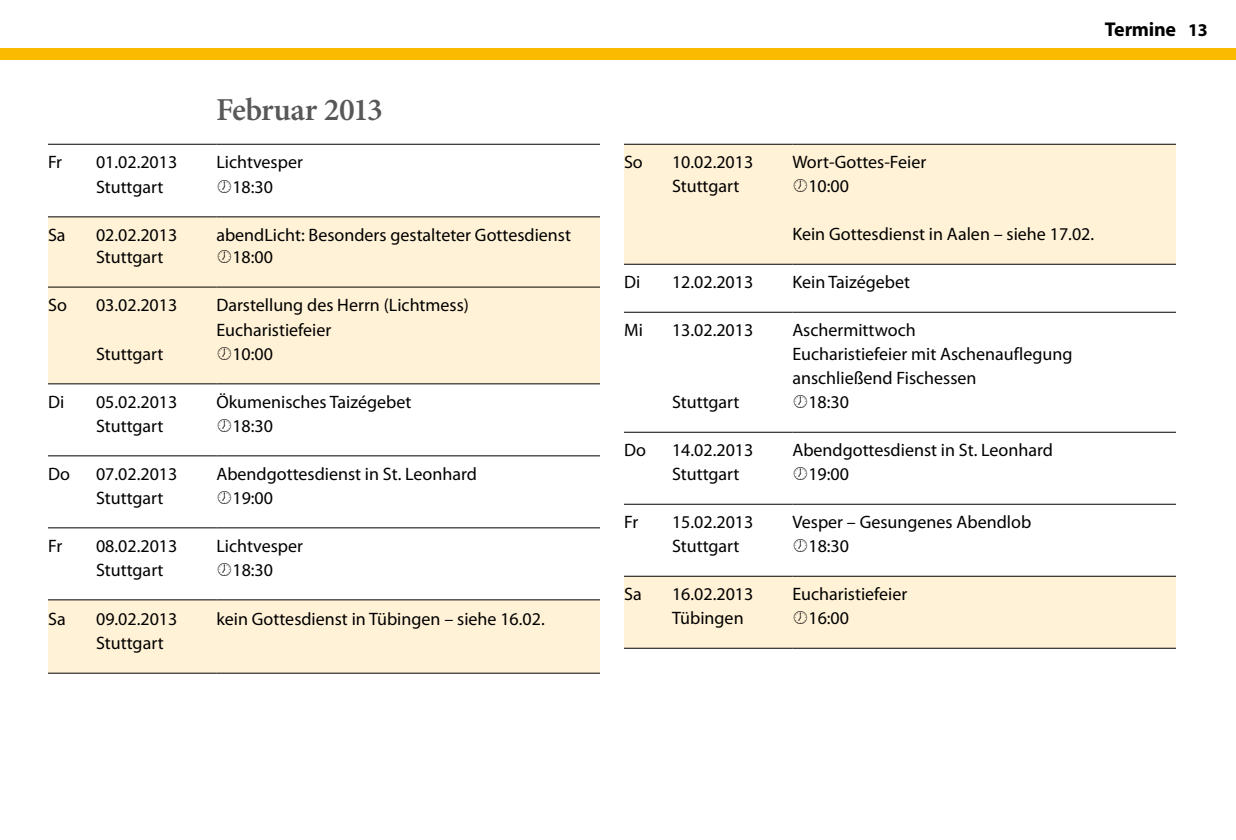
<style>
.page{position:relative;width:1236px;height:840px;background:#fff}
.page>*{position:absolute;margin:0;border:0;box-sizing:border-box;transform-origin:0 0}
.t1{font:600 32px "Minion Pro";letter-spacing:-.02em;color:#58585a}
.t2{font:700 20px "Myriad Pro";letter-spacing:-.015em;color:#000}
.t3{font:18px/24px "Myriad Pro";color:#000}
.t4{font:700 18px "Myriad Pro";color:#000}
</style>
<div class="page">
<div style="left:624px;top:145px;width:552px;height:119px;background:#fff2d6"></div>
<svg style="left:624px;top:311px;width:552px;height:265px"></svg>
<hr style="left:624px;top:144px;width:48px;height:1px;background:#000">
<hr style="left:672px;top:144px;width:120px;height:1px;background:#000">
<hr style="left:792px;top:144px;width:384px;height:1px;background:#000">
<hr style="left:624px;top:264px;width:48px;height:1px;background:#000">
<hr style="left:672px;top:264px;width:120px;height:1px;background:#000">
<hr style="left:792px;top:264px;width:384px;height:1px;background:#000">
<hr style="left:624px;top:312px;width:48px;height:1px;background:#000">
<hr style="left:672px;top:312px;width:120px;height:1px;background:#000">
<hr style="left:792px;top:312px;width:384px;height:1px;background:#000">
<hr style="left:624px;top:432px;width:48px;height:1px;background:#000">
<hr style="left:672px;top:432px;width:120px;height:1px;background:#000">
<hr style="left:792px;top:432px;width:384px;height:1px;background:#000">
<hr style="left:624px;top:504px;width:48px;height:1px;background:#000">
<hr style="left:672px;top:504px;width:120px;height:1px;background:#000">
<hr style="left:792px;top:504px;width:384px;height:1px;background:#000">
<hr style="left:624px;top:648px;width:48px;height:1px;background:#000">
<hr style="left:672px;top:648px;width:120px;height:1px;background:#000">
<hr style="left:792px;top:648px;width:384px;height:1px;background:#000">
<svg style="left:48px;top:218px;width:552px;height:455px;fill:#fff2d6"></svg>
<svg style="left:48px;top:385px;width:552px;height:95px"></svg>
<hr style="left:48px;top:144px;width:48px;height:1px;background:#000">
<hr style="left:96px;top:144px;width:120px;height:1px;background:#000">
<hr style="left:216px;top:144px;width:384px;height:1px;background:#000">
<hr style="left:48px;top:217px;width:48px;height:1px;background:#000">
<hr style="left:96px;top:217px;width:120px;height:1px;background:#000">
<hr style="left:216px;top:217px;width:384px;height:1px;background:#000">
<hr style="left:48px;top:287px;width:48px;height:1px;background:#000">
<hr style="left:96px;top:287px;width:120px;height:1px;background:#000">
<hr style="left:216px;top:287px;width:384px;height:1px;background:#000">
<hr style="left:48px;top:384px;width:48px;height:1px;background:#000">
<hr style="left:96px;top:384px;width:120px;height:1px;background:#000">
<hr style="left:216px;top:384px;width:384px;height:1px;background:#000">
<hr style="left:48px;top:456px;width:48px;height:1px;background:#000">
<hr style="left:96px;top:456px;width:120px;height:1px;background:#000">
<hr style="left:216px;top:456px;width:384px;height:1px;background:#000">
<hr style="left:48px;top:528px;width:48px;height:1px;background:#000">
<hr style="left:96px;top:528px;width:120px;height:1px;background:#000">
<hr style="left:216px;top:528px;width:384px;height:1px;background:#000">
<hr style="left:48px;top:600px;width:48px;height:1px;background:#000">
<hr style="left:96px;top:600px;width:120px;height:1px;background:#000">
<hr style="left:216px;top:600px;width:384px;height:1px;background:#000">
<hr style="left:48px;top:673px;width:48px;height:1px;background:#000">
<hr style="left:96px;top:673px;width:120px;height:1px;background:#000">
<hr style="left:216px;top:673px;width:384px;height:1px;background:#000">
<div style="left:0;top:48px;width:1236px;height:12px;background:#faba00"></div>
<svg style="left:794px;top:179px;width:13px;height:13px"></svg>
<svg style="left:794px;top:395px;width:13px;height:13px"></svg>
<svg style="left:794px;top:467px;width:13px;height:13px"></svg>
<svg style="left:794px;top:539px;width:13px;height:13px"></svg>
<div style="left:624px;top:576px;width:552px;height:72px;background:#fff2d6"></div>
<svg style="left:218px;top:250px;width:13px;height:13px"></svg>
<svg style="left:218px;top:347px;width:13px;height:13px"></svg>
<svg style="left:218px;top:419px;width:13px;height:13px"></svg>
<svg style="left:218px;top:491px;width:13px;height:13px"></svg>
<svg style="left:218px;top:563px;width:13px;height:13px"></svg>
<h1 class="t1" style="left:216px;top:88px;width:169px">Februar 2013</h1>
<p class="t3" style="left:48px;top:150px;width:16px">Fr</p>
<p class="t3" style="left:96px;top:150px;width:83px">01.02.2013</p>
<p class="t3" style="left:216px;top:150px;width:88px">Lichtvesper</p>
<p class="t3" style="left:96px;top:175px;width:69px">Stuttgart</p>
<p class="t3" style="left:232px;top:175px;width:42px">18:30</p>
<p class="t3" style="left:48px;top:223px;width:19px">Sa</p>
<p class="t3" style="left:96px;top:223px;width:83px">02.02.2013</p>
<p class="t3" style="left:216px;top:223px;width:356px">abendLicht: Besonders gestalteter Gottesdienst</p>
<p class="t3" style="left:96px;top:245px;width:69px">Stuttgart</p>
<p class="t3" style="left:232px;top:245px;width:42px">18:00</p>
<p class="t3" style="left:48px;top:293px;width:20px">So</p>
<p class="t3" style="left:96px;top:293px;width:83px">03.02.2013</p>
<p class="t3" style="left:216px;top:292px;width:254px;line-height:24.8px">Darstellung des Herrn (Lichtmess)<br>Eucharistiefeier</p>
<p class="t3" style="left:96px;top:342px;width:69px">Stuttgart</p>
<p class="t3" style="left:232px;top:342px;width:42px">10:00</p>
<p class="t3" style="left:48px;top:390px;width:18px">Di</p>
<p class="t3" style="left:96px;top:390px;width:83px">05.02.2013</p>
<p class="t3" style="left:216px;top:390px;width:197px">Ökumenisches Taizégebet</p>
<p class="t3" style="left:96px;top:414px;width:69px">Stuttgart</p>
<p class="t3" style="left:232px;top:414px;width:42px">18:30</p>
<p class="t3" style="left:48px;top:462px;width:23px">Do</p>
<p class="t3" style="left:96px;top:462px;width:83px">07.02.2013</p>
<p class="t3" style="left:216px;top:462px;width:262px">Abendgottesdienst in St. Leonhard</p>
<p class="t3" style="left:96px;top:486px;width:69px">Stuttgart</p>
<p class="t3" style="left:232px;top:486px;width:42px">19:00</p>
<p class="t3" style="left:48px;top:534px;width:16px">Fr</p>
<p class="t3" style="left:96px;top:534px;width:83px">08.02.2013</p>
<p class="t3" style="left:216px;top:534px;width:88px">Lichtvesper</p>
<p class="t3" style="left:96px;top:558px;width:69px">Stuttgart</p>
<p class="t3" style="left:232px;top:558px;width:42px">18:30</p>
<p class="t3" style="left:48px;top:607px;width:19px">Sa</p>
<p class="t3" style="left:96px;top:607px;width:83px">09.02.2013</p>
<p class="t3" style="left:216px;top:607px;width:330px">kein Gottesdienst in Tübingen – siehe 16.02.</p>
<p class="t3" style="left:96px;top:631px;width:69px">Stuttgart</p>
<p class="t2" style="left:1105px;top:16px;width:73px">Termine</p>
<p class="t4" style="left:1188px;top:18px;width:21px">13</p>
<p class="t3" style="left:624px;top:150px;width:20px">So</p>
<p class="t3" style="left:672px;top:150px;width:83px">10.02.2013</p>
<p class="t3" style="left:792px;top:150px;width:135px">Wort-Gottes-Feier</p>
<p class="t3" style="left:672px;top:174px;width:69px">Stuttgart</p>
<p class="t3" style="left:808px;top:174px;width:42px">10:00</p>
<p class="t3" style="left:792px;top:222px;width:303px">Kein Gottesdienst in Aalen – siehe 17.02.</p>
<p class="t3" style="left:624px;top:270px;width:18px">Di</p>
<p class="t3" style="left:672px;top:270px;width:83px">12.02.2013</p>
<p class="t3" style="left:792px;top:270px;width:119px">Kein Taizégebet</p>
<p class="t3" style="left:624px;top:318px;width:20px">Mi</p>
<p class="t3" style="left:672px;top:318px;width:83px">13.02.2013</p>
<p class="t3" style="left:792px;top:318px;width:282px">Aschermittwoch<br>Eucharistiefeier mit Aschenauflegung anschließend Fischessen</p>
<p class="t3" style="left:672px;top:390px;width:69px">Stuttgart</p>
<p class="t3" style="left:808px;top:390px;width:42px">18:30</p>
<p class="t3" style="left:624px;top:438px;width:23px">Do</p>
<p class="t3" style="left:672px;top:438px;width:83px">14.02.2013</p>
<p class="t3" style="left:792px;top:438px;width:262px">Abendgottesdienst in St. Leonhard</p>
<p class="t3" style="left:672px;top:462px;width:69px">Stuttgart</p>
<p class="t3" style="left:808px;top:462px;width:42px">19:00</p>
<p class="t3" style="left:624px;top:510px;width:16px">Fr</p>
<p class="t3" style="left:672px;top:510px;width:83px">15.02.2013</p>
<p class="t3" style="left:792px;top:510px;width:240px">Vesper – Gesungenes Abendlob</p>
<p class="t3" style="left:672px;top:534px;width:69px">Stuttgart</p>
<p class="t3" style="left:808px;top:534px;width:42px">18:30</p>
<p class="t3" style="left:624px;top:582px;width:19px">Sa</p>
<p class="t3" style="left:672px;top:582px;width:83px">16.02.2013</p>
<p class="t3" style="left:792px;top:582px;width:117px">Eucharistiefeier</p>
<p class="t3" style="left:672px;top:606px;width:73px">Tübingen</p>
<p class="t3" style="left:808px;top:606px;width:42px">16:00</p>
</div>
